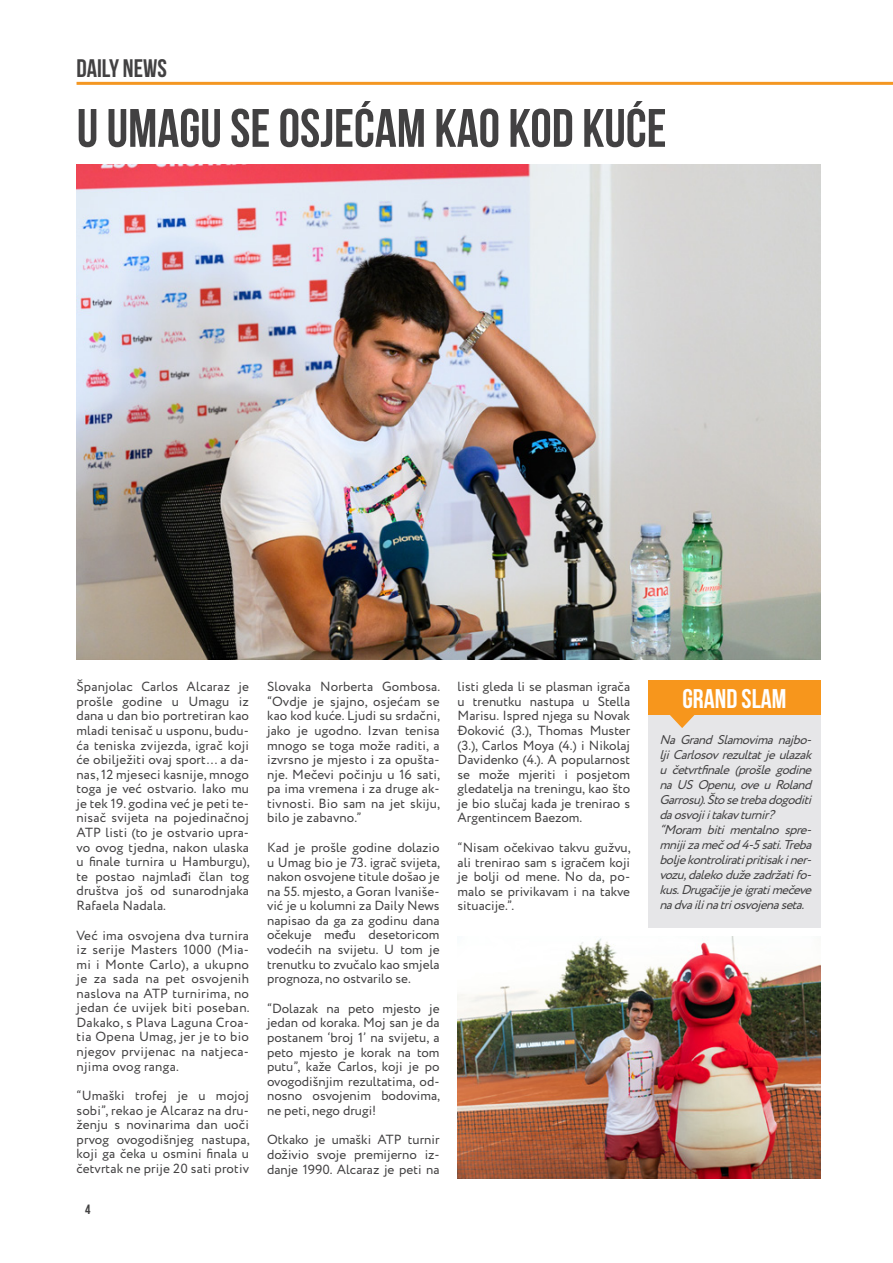
<style>
.page{position:relative;width:893px;height:1263px;background:#fff}
.page>*{position:absolute;margin:0;border:0;box-sizing:border-box;transform-origin:0 0}
.t1{font:700 54px "Bebas Neue";color:#424142}
.t2{font:700 27px "Bebas Neue";color:#fff}
.t3{font:700 25.35px "Bebas Neue";color:#424142}
.t4{font:700 13.5px "Bebas Neue";color:#424142}
.t5{font:13.2px/14.5px "Circe";color:#424142;text-align:justify}
.t6{font:italic 12.75px/15px "Circe";letter-spacing:-.035em;color:#424142}
</style>
<div class="page">
<hr style="left:77px;top:82px;width:816px;height:3px;background:#f49722">
<div style="left:648px;top:680px;width:173px;height:247px;background:#e6e6e8"></div>
<svg style="left:670px;top:715px;width:25px;height:13px"></svg>
<div style="left:648px;top:680px;width:173px;height:35px;background:#f7961c"></div>
<img style="left:77px;top:165px;width:744px;height:495px">
<img style="left:458px;top:937px;width:363px;height:242px">
<h3 class="t3" style="left:77px;top:54px;width:92px">DAILY NEWS</h3>
<h1 class="t1" style="left:77px;top:99px;width:591px">U UMAGU SE OSJEĆAM KAO KOD KUĆE</h1>
<p class="t5" style="left:77px;top:680px;width:175px">Španjolac Carlos Alcaraz je prošle godine u Umagu iz dana u dan bio portretiran kao mladi tenisač u usponu, budu&shy;ća teniska zvijezda, igrač koji će obilježiti ovaj sport… a da&shy;nas, 12 mjeseci kasnije, mnogo toga je već ostvario. Iako mu je tek 19. godina već je peti te&shy;nisač svijeta na pojedinačnoj ATP listi (to je ostvario upra&shy;vo ovog tjedna, nakon ulaska u finale turnira u Hamburgu), te postao najmlađi član tog društva još od sunarodnjaka Rafaela Nadala.</p>
<p class="t5" style="left:77px;top:928px;width:175px">Već ima osvojena dva turnira iz serije Masters 1000 (Mia&shy;mi i Monte Carlo), a ukupno je za sada na pet osvojenih naslova na ATP turnirima, no jedan će uvijek biti poseban.<br>Dakako, s Plava Laguna Croa&shy;tia Opena Umag, jer je to bio njegov prvijenac na natjeca&shy;njima ovog ranga.</p>
<p class="t5" style="left:77px;top:1089px;width:175px">“Umaški trofej je u mojoj sobi”, rekao je Alcaraz na dru&shy;ženju s novinarima dan uoči prvog ovogodišnjeg nastupa, koji ga čeka u osmini finala u četvrtak ne prije 20 sati protiv</p>
<p class="t4" style="left:85px;top:1202px;width:7px">4</p>
<p class="t5" style="left:267px;top:680px;width:175px">Slovaka Norberta Gombosa. “Ovdje je sjajno, osjećam se kao kod kuće. Ljudi su srdačni, jako je ugodno. Izvan tenisa mnogo se toga može raditi, a izvrsno je mjesto i za opušta&shy;nje. Mečevi počinju u 16 sati, pa ima vremena i za druge ak&shy;tivnosti. Bio sam na jet skiju, bilo je zabavno.”</p>
<p class="t5" style="left:267px;top:841px;width:175px">Kad je prošle godine dolazio u Umag bio je 73. igrač svijeta, nakon osvojene titule došao je na 55. mjesto, a Goran Ivaniše&shy;vić je u kolumni za Daily News napisao da ga za godinu dana očekuje među desetoricom vodećih na svijetu. U tom je trenutku to zvučalo kao smjela prognoza, no ostvarilo se.</p>
<p class="t5" style="left:267px;top:1001px;width:175px">“Dolazak na peto mjesto je jedan od koraka. Moj san je da postanem ‘broj 1’ na svijetu, a peto mjesto je korak na tom putu”, kaže Carlos, koji je po ovogodišnjim rezultatima, od&shy;nosno osvojenim bodovima, ne peti, nego drugi!</p>
<p class="t5" style="left:267px;top:1133px;width:174px">Otkako je umaški ATP turnir doživio svoje premijerno iz&shy;danje 1990. Alcaraz je peti na</p>
<p class="t5" style="left:458px;top:680px;width:174px">listi gleda li se plasman igrača u trenutku nastupa u Stella Marisu. Ispred njega su Novak Đoković (3.), Thomas Muster (3.), Carlos Moya (4.) i Nikolaj Davidenko (4.). A popularnost se može mjeriti i posjetom gledatelja na treningu, kao što je bio slučaj kada je trenirao s Argentincem Baezom.</p>
<p class="t5" style="left:458px;top:841px;width:175px">“Nisam očekivao takvu gužvu, ali trenirao sam s igračem koji je bolji od mene. No da, po&shy;malo se privikavam i na takve situacije.”.</p>
<h2 class="t2" style="left:682px;top:683px;width:105px">GRAND SLAM</h2>
<p class="t6" style="left:659px;top:732px;width:158px">NaGrandSlamovimanajbo&shy;ljiCarlosovrezultatjeulazak u četvrtfinale (prošle godine naUSOpenu,oveuRoland<br>Garrosu).Štosetrebadogoditi daosvoj iitakavturnir? “Moram biti mentalno spre&shy;mnijizamečod4-5sati.Treba boljekontroliratipritisakiner&shy;vozu,dalekodužezadržatifo&shy;kus.Drugačijejeigratimečeve nadvailinatriosvojenaseta.</p>
</div>
